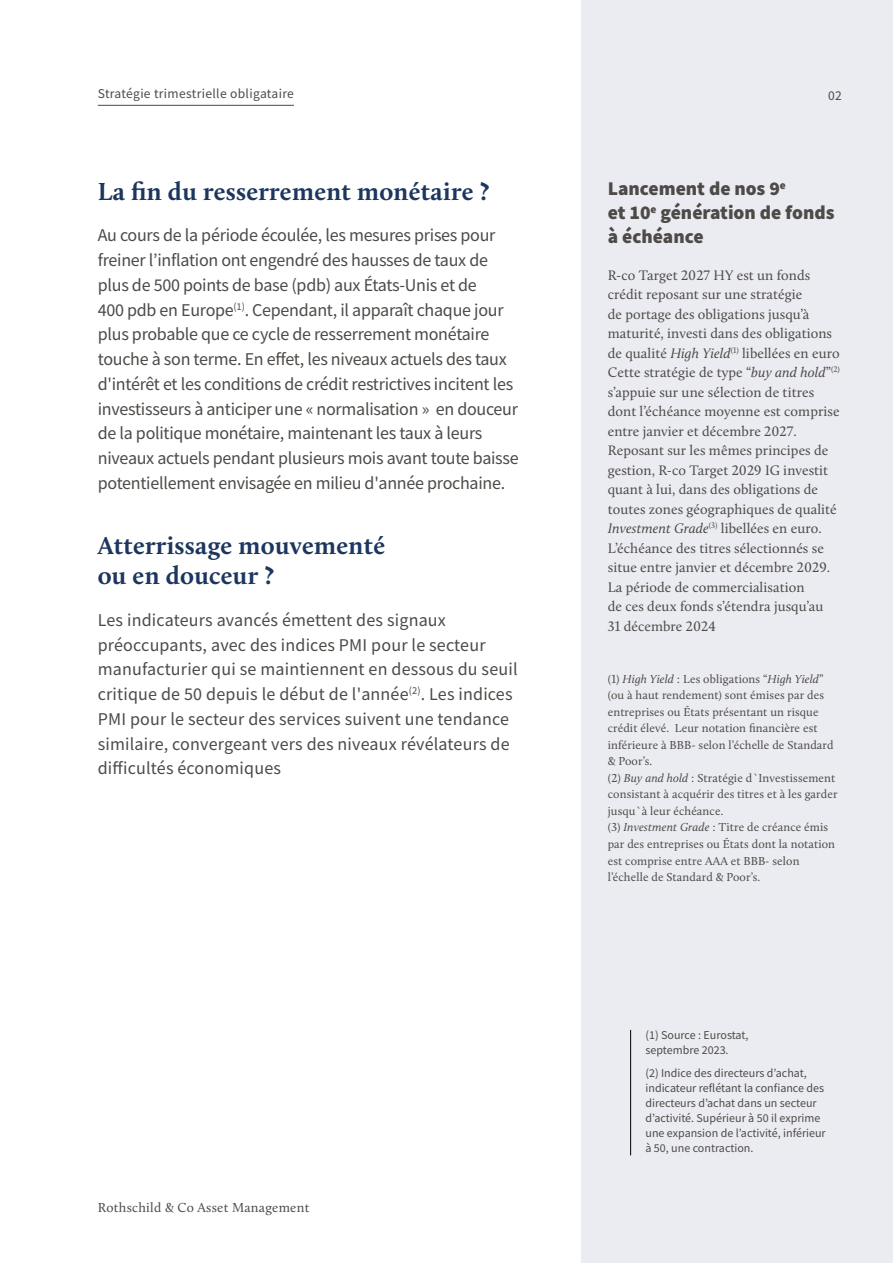
<style>
.page{position:relative;width:893px;height:1263px;background:#fff}
.page>*{position:absolute;margin:0;border:0;box-sizing:border-box;transform-origin:0 0}
.t1{font:700 25.5px/30.6px "Calluna";letter-spacing:.01em;color:#1c365e}
.t2{font:900 19.5px/24px "Source Sans Pro";color:#4d4a47}
.t3{font:18px/24.8px "Source Sans Pro";letter-spacing:-.015em;color:#4d4a47}
.t4{font:18px/24.8px "Source Sans Pro";letter-spacing:.01em;color:#4d4a47}
.t5{font:14.25px/19.5px "Calluna";letter-spacing:.005em;color:#4d4a47}
.t6{font:13.5px "Source Sans Pro";letter-spacing:.025em;color:#4d4a47}
.t7{font:13.5px "Calluna";letter-spacing:.02em;color:#4d4a47}
.t8{font:12px/16.5px "Calluna";letter-spacing:.01em;color:#4d4a47}
.t9{font:12px/15px "Source Sans Pro";color:#4d4a47}
.s1{font-style:italic}
</style>
<div class="page">
<div style="left:582px;top:0;width:311px;height:1263px;background:#ebecf2"></div>
<hr style="left:98px;top:105px;width:196px;height:1px;background:#4d4a47">
<hr style="left:630px;top:1030px;width:1px;height:125px;background:#000">
<p class="t6" style="left:98px;top:85px;width:198px">Stratégie trimestrielle obligataire</p>
<h1 class="t1" style="left:98px;top:175px;width:393px">La fin du resserrement monétaire ?</h1>
<p class="t3" style="left:98px;top:223px;width:422px">Au cours de la période écoulée, les mesures prises pour freiner l’inflation ont engendré des hausses de taux de plus de 500 points de base (pdb) aux États-Unis et de<br>400 pdb en Europe<sup>(1)</sup>. Cependant, il apparaît chaque jour plus probable que ce cycle de resserrement monétaire touche à son terme. En effet, les niveaux actuels des taux d'intérêt et les conditions de crédit restrictives incitent les investisseurs à anticiper une « normalisation » en douceur de la politique monétaire, maintenant les taux à leurs niveaux actuels pendant plusieurs mois avant toute baisse potentiellement envisagée en milieu d'année prochaine.</p>
<h1 class="t1" style="left:98px;top:529px;width:289px">Atterrissage mouvementé ou en douceur ?</h1>
<p class="t4" style="left:98px;top:607px;width:421px">Les indicateurs avancés émettent des signaux préoccupants, avec des indices PMI pour le secteur manufacturier qui se maintiennent en dessous du seuil critique de 50 depuis le début de l'année<sup>(2)</sup>. Les indices PMI pour le secteur des services suivent une tendance similaire, convergeant vers des niveaux révélateurs de difficultés économiques</p>
<p class="t7" style="left:98px;top:1199px;width:213px">Rothschild &amp; Co Asset Management</p>
<p class="t6" style="left:828px;top:87px;width:15px">02</p>
<h2 class="t2" style="left:608px;top:176px;width:228px">Lancement de nos 9<sup>e<br></sup>et 10<sup>e</sup> génération de fonds à échéance</h2>
<p class="t5" style="left:608px;top:265px;width:234px">R-co Target 2027 HY est un fonds crédit reposant sur une stratégie<br>de portage des obligations jusqu’à maturité, investi dans des obligations de qualité <span class="s1">High Yield</span><sup>(1)</sup> libellées en euro Cette stratégie de type “<span class="s1">buy and hold</span>”<sup>(2) </sup>s’appuie sur une sélection de titres dont l’échéance moyenne est comprise entre janvier et décembre 2027.<br>Reposant sur les mêmes principes de gestion, R-co Target 2029 IG investit quant à lui, dans des obligations de toutes zones géographiques de qualité <span class="s1">Investment Grade</span><sup>(3)</sup> libellées en euro.<br>L’échéance des titres sélectionnés se situe entre janvier et décembre 2029.<br>La période de commercialisation<br>de ces deux fonds s’étendra jusqu’au<br>31 décembre 2024</p>
<p class="t8" style="left:608px;top:671px;width:231px">(1) <span class="s1">High Yield</span> : Les obligations “<span class="s1">High Yield</span>” (ou à haut rendement) sont émises par des entreprises ou États présentant un risque crédit élevé. Leur notation financière est inférieure à BBB- selon l’échelle de Standard &amp; Poor’s.<br>(2) <span class="s1">Buy and hold</span> : Stratégie d`Investissement consistant à acquérir des titres et à les garder jusqu`à leur échéance.<br>(3) <span class="s1">Investment Grade</span> : Titre de créance émis par des entreprises ou États dont la notation est comprise entre AAA et BBB- selon l’échelle de Standard &amp; Poor’s.</p>
<p class="t9" style="left:645px;top:1027px;width:105px">(1) Source : Eurostat, septembre 2023.</p>
<p class="t9" style="left:645px;top:1066px;width:182px">(2) Indice des directeurs d’achat, indicateur reflétant la confiance des directeurs d’achat dans un secteur d’activité. Supérieur à 50 il exprime une expansion de l’activité, inférieur à 50, une contraction.</p>
</div>
